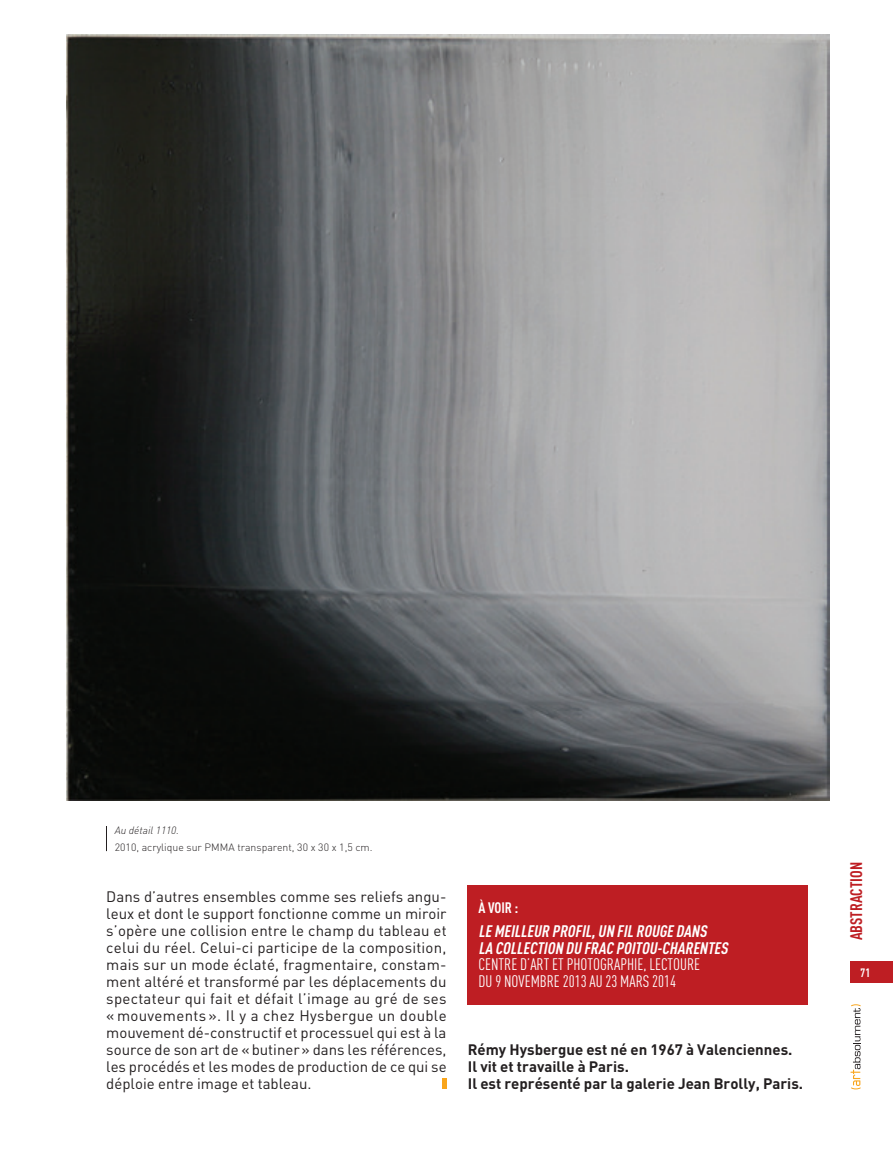
<style>
.page{position:relative;width:893px;height:1149px;background:#fff}
.page>*{position:absolute;margin:0;border:0;box-sizing:border-box;transform-origin:0 0}
.t1{font:italic 700 16.5px/16.5px "DIN Cond";letter-spacing:.05em;color:#fff}
.t2{font:16.5px "DIN Cond";color:#fff}
.t3{font:700 16.5px "DIN Cond";color:#be1e23}
.t4{font:15px/17px "DIN";color:#231f20;text-align:justify}
.t5{font:700 15px/17px "DIN";color:#231f20}
.t6{font:700 15px "DIN Cond";color:#fff}
.t7{font:700 12px "DIN Cond";color:#fff}
.t8{font:300 10.5px "DIN";color:#231f20}
.t9{font:italic 300 10.5px "DIN";color:#231f20}
</style>
<div class="page">
<div style="left:850px;top:961px;width:43px;height:21px;background:#be1e23"></div>
<svg style="left:850px;top:1004px;width:11px;height:85px"></svg>
<hr style="left:442px;top:1078px;width:4px;height:11px;background:#f9a51b">
<img style="left:67px;top:34px;width:762px;height:765px">
<svg style="left:106px;top:826px;width:1px;height:24px"></svg>
<div style="left:468px;top:884px;width:340px;height:119px;background:#be1e23"></div>
<p class="t9" style="left:115px;top:823px;width:66px">Au détail 1110.</p>
<p class="t8" style="left:115px;top:840px;width:259px">2010, acrylique sur PMMA transparent, 30 x 30 x 1,5 cm.</p>
<p class="t4" style="left:106px;top:887px;width:342px">Dans d’autres ensembles comme ses reliefs angu&shy;leux et dont le support fonctionne comme un miroir s’opère une collision entre le champ du tableau et celui du réel. Celui-ci participe de la composition, mais sur un mode éclaté, fragmentaire, constam&shy;ment altéré et transformé par les déplacements du spectateur qui fait et défait l’image au gré de ses « mouvements ». Il y a chez Hysbergue un double mouvement dé-constructif et processuel qui est à la source de son art de «butiner» dans les références, les procédés et les modes de production de ce qui se déploie entre image et tableau.</p>
<p class="t6" style="left:479px;top:898px;width:41px">À VOIR :</p>
<p class="t1" style="left:479px;top:922px;width:254px">LE MEILLEUR PROFIL,UN FIL ROUGE DANS<br>LA COLLECTION DU FRAC POITOU-CHARENTES</p>
<p class="t2" style="left:479px;top:954px;width:14px">CENTRE</p>
<p class="t2" style="left:520px;top:954px;width:54px">D’ART ET PHOTOGRAPHIE</p>
<p class="t2" style="left:643px;top:954px;width:19px">, LECTOURE</p>
<p class="t2" style="left:479px;top:971px;width:34px">DU 9 NOVEMBRE</p>
<p class="t2" style="left:563px;top:971px;width:66px">2013 AU 23 MARS</p>
<p class="t2" style="left:652px;top:971px;width:25px">2014</p>
<p class="t5" style="left:468px;top:1040px;width:337px">Rémy Hysbergue est né en 1967 à Valenciennes.<br>I l vit et travaille à Paris.<br>I l est représenté par la galerie Jean Brolly, Paris.</p>
<p class="t3" style="left:846px;top:940px;width:80px;rotate:-90deg">ABSTRACTION</p>
<p class="t7" style="left:860px;top:964px;width:11px">71</p>
</div>
